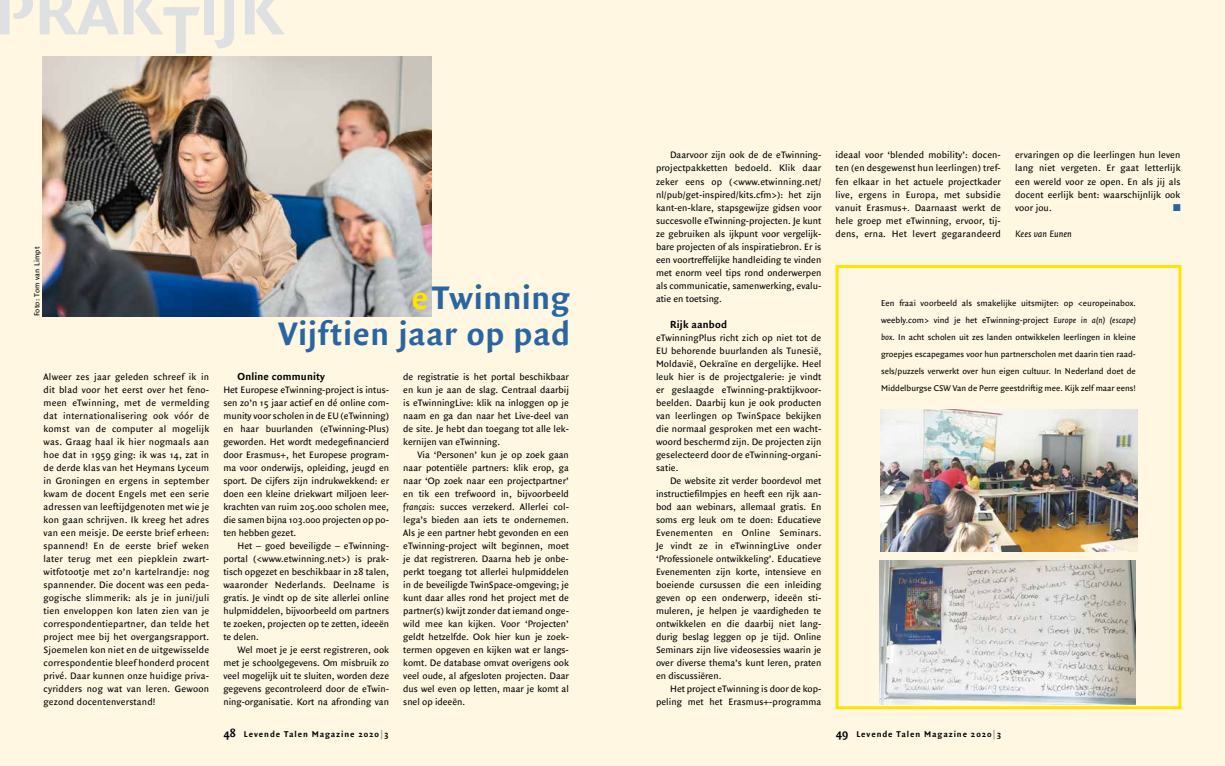
<style>
.page{position:relative;width:1225px;height:766px;background:#fff}
.page>*{position:absolute;margin:0;border:0;box-sizing:border-box;transform-origin:0 0}
.t1{font:700 72px "Quadraat Sans";color:#dfe0e1}
.t2{font:700 35px/36px "Quadraat Sans";letter-spacing:.015em;color:#2966a1;text-align:right}
.t3{font:700 11px "Quadraat Sans";letter-spacing:.015em;color:#000}
.t4{font:10px/13px "Quadraat Sans";color:#000;text-align:justify}
.t5{font:italic 10px "Quadraat Sans";color:#000}
.t6{font:10px "Zapf Dingbats ITC";color:#2966a1}
.t7{font:9px/17px "Quadraat Sans";color:#000;text-align:justify}
.t8{font:700 9px "Quadraat Sans";letter-spacing:.1em;color:#000}
.t9{font:8px "Quadraat Sans";letter-spacing:.025em;color:#000}
.s1{color:#ffe400}
.s2{font-style:italic}
.s3{font-size:12px}
.s4{color:#9a9b9d}
</style>
<div class="page">
<div style="left:0;top:0;width:1225px;height:765px;background:#fff7e2"></div>
<img style="left:881px;top:409px;width:256px;height:142px">
<img style="left:879px;top:560px;width:256px;height:144px">
<div style="left:835px;top:265px;width:346px;height:444px;border:3px solid #ffe400"></div>
<img style="left:43px;top:57px;width:389px;height:259px">
<h1 class="t1" style="left:-6px;top:-29px;width:292px">PRAKTIJK</h1>
<p class="t9" style="left:32px;top:316px;width:71px;rotate:-90deg">Foto: Tom van Limpt</p>
<h2 class="t2" style="left:278px;top:281px;width:293px"><span class="s1">e</span>Twinning<br>Vijftien jaar op pad</h2>
<p class="t4" style="left:44px;top:370px;width:167px">Alweer zes jaar geleden schreef ik in dit blad voor het eerst over het feno&shy;meen eTwinning, met de vermelding dat internationalisering ook vóór de komst van de computer al mogelijk was. Graag haal ik hier nogmaals aan hoe dat in 1959 ging: ik was 14, zat in de derde klas van het Heymans Lyceum in Groningen en ergens in september kwam de docent Engels met een serie adressen van leeftijdgenoten met wie je kon gaan schrijven. Ik kreeg het adres van een meisje. De eerste brief erheen: spannend! En de eerste brief weken later terug met een piepklein zwart&shy;witfotootje met zo’n kartelrandje: nog spannender. Die docent was een peda&shy;gogische slimmerik: als je in juni/juli tien enveloppen kon laten zien van je correspondentiepartner, dan telde het project mee bij het overgangsrapport.<br>Sjoemelen kon niet en de uitgewisselde correspondentie bleef honderd procent privé. Daar kunnen onze huidige priva&shy;cyridders nog wat van leren. Gewoon gezond docentenverstand!</p>
<p class="t3" style="left:237px;top:370px;width:89px">Online community</p>
<p class="t4" style="left:223px;top:383px;width:167px">Het Europese eTwinning-project is intus&shy;sen zo’n 15 jaar actief en dé online com&shy;munity voor scholen in de EU (eTwinning) en haar buurlanden (eTwinning-Plus) geworden. Het wordt medegefinancierd door Erasmus+, het Europese program&shy;ma voor onderwijs, opleiding, jeugd en sport. De cijfers zijn indrukwekkend: er doen een kleine driekwart miljoen leer&shy;krachten van ruim 205.000 scholen mee, die samen bijna 103.000 projecten op po&shy;ten hebben gezet.</p>
<p class="t4" style="left:223px;top:539px;width:167px;text-indent:14px">Het – goed beveiligde – eTwinning&shy;portal (&lt;www.etwinning.net&gt;) is prak&shy;tisch opgezet en beschikbaar in 28 talen, waaronder Nederlands. Deelname is gratis. Je vindt op de site allerlei online hulpmiddelen, bijvoorbeeld om partners te zoeken, projecten op te zetten, ideeën te delen.</p>
<p class="t4" style="left:223px;top:643px;width:167px;text-indent:14px">Wel moet je je eerst registreren, ook met je schoolgegevens. Om misbruik zo veel mogelijk uit te sluiten, worden deze gegevens gecontroleerd door de eTwin&shy;ning<span class="s2">-</span>organisatie. Kort na afronding van</p>
<p class="t8" style="left:224px;top:729px;width:166px"><span class="s3">48</span> Levende Talen Magazine 2020<span class="s4">|</span>3</p>
<p class="t4" style="left:403px;top:370px;width:167px">de registratie is het portal beschikbaar en kun je aan de slag. Centraal daarbij is eTwinningLive: klik na inloggen op je naam en ga dan naar het Live-deel van de site. Je hebt dan toegang tot alle lek&shy;kernijen van eTwinning.</p>
<p class="t4" style="left:403px;top:448px;width:167px;text-indent:14px">Via ‘Personen’ kun je op zoek gaan naar potentiële partners: klik erop, ga naar ‘Op zoek naar een projectpartner’ en tik een trefwoord in, bijvoorbeeld <span class="s2">français</span>: succes verzekerd. Allerlei col&shy;lega’s bieden aan iets te ondernemen.<br>Als je een partner hebt gevonden en een eTwinning-project wilt beginnen, moet je dat registreren. Daarna heb je onbe&shy;perkt toegang tot allerlei hulpmiddelen in de beveiligde TwinSpace<span class="s2">-</span>omgeving; je kunt daar alles rond het project met de partner(s) kwijt zonder dat iemand onge&shy;wild mee kan kijken. Voor ‘Projecten’ geldt hetzelfde. Ook hier kun je zoek&shy;termen opgeven en kijken wat er langs&shy;komt. De database omvat overigens ook veel oude, al afgesloten projecten. Daar dus wel even op letten, maar je komt al snel op ideeën.</p>
<p class="t4" style="left:656px;top:149px;width:167px;text-indent:14px">Daarvoor zijn ook de de eTwinning&shy;projectpakketten bedoeld. Klik daar zeker eens op (&lt;www.etwinning.net/ nl/pub/get-inspired/kits.cfm&gt;): het zijn kant-en-klare, stapsgewijze gidsen voor succesvolle eTwinning-projecten. Je kunt ze gebruiken als ijkpunt voor vergelijk&shy;bare projecten of als inspiratiebron. Er is een voortreffelijke handleiding te vinden met enorm veel tips rond onderwerpen als communicatie, samenwerking, evalu&shy;atie en toetsing.</p>
<p class="t3" style="left:670px;top:318px;width:58px">Rijk aanbod</p>
<p class="t4" style="left:656px;top:331px;width:167px">eTwinningPlus richt zich op niet tot de EU behorende buurlanden als Tunesië, Moldavië, Oekraïne en dergelijke. Heel leuk hier is de projectgalerie: je vindt er geslaagde eTwinning-praktijkvoor&shy;beelden. Daarbij kun je ook producten van leerlingen op TwinSpace bekijken die normaal gesproken met een wacht&shy;woord beschermd zijn. De projecten zijn geselecteerd door de eTwinning-organi&shy;satie.</p>
<p class="t4" style="left:656px;top:474px;width:167px;text-indent:14px">De website zit verder boordevol met instructiefilmpjes en heeft een rijk aan&shy;bod aan webinars, allemaal gratis. En soms erg leuk om te doen: Educatieve Evenementen en Online Seminars.<br>Je vindt ze in eTwinningLive onder ‘Professionele ontwikkeling’. Educatieve Evenementen zijn korte, intensieve en boeiende cursussen die een inleiding geven op een onderwerp, ideeën sti&shy;muleren, je helpen je vaardigheden te ontwikkelen en die daarbij niet lang&shy;durig beslag leggen op je tijd. Online Seminars zijn live videosessies waarin je over diverse thema’s kunt leren, praten en discussiëren.</p>
<p class="t4" style="left:656px;top:682px;width:167px;text-align:right">Het project eTwinning is door de kop&shy;peling met het Erasmus+-programma</p>
<p class="t4" style="left:835px;top:149px;width:167px">ideaal voor ‘blended mobility’: docen&shy;ten (en desgewenst hun leerlingen) tref&shy;fen elkaar in het actuele projectkader live, ergens in Europa, met subsidie vanuit Erasmus+<span class="s2">.</span> Daarnaast werkt de hele groep met eTwinning, ervoor, tij&shy;dens, erna. Het levert gegarandeerd</p>
<p class="t4" style="left:1015px;top:149px;width:167px">ervaringen op die leerlingen hun leven lang niet vergeten. Er gaat letterlijk een wereld voor ze open. En als jij als docent eerlijk bent: waarschijnlijk ook voor jou.</p>
<p class="t6" style="left:1173px;top:202px;width:9px">■</p>
<p class="t5" style="left:1015px;top:228px;width:58px">Kees van Eunen</p>
<p class="t7" style="left:881px;top:294px;width:256px">Een fraai voorbeeld als smakelijke uitsmijter: op &lt;europeinabox. weebly.com&gt; vind je het eTwinning-project <span class="s2">Europe in a(n) (escape) box</span>. In acht scholen uit zes landen ontwikkelen leerlingen in kleine groepjes escapegames voor hun partnerscholen met daarin tien raad&shy;sels/puzzels verwerkt over hun eigen cultuur. In Nederland doet de Middelburgse CSW Van de Perre geestdriftig mee. Kijk zelf maar eens!</p>
<p class="t8" style="left:836px;top:729px;width:166px"><span class="s3">49</span> Levende Talen Magazine 2020<span class="s4">|</span>3</p>
</div>
